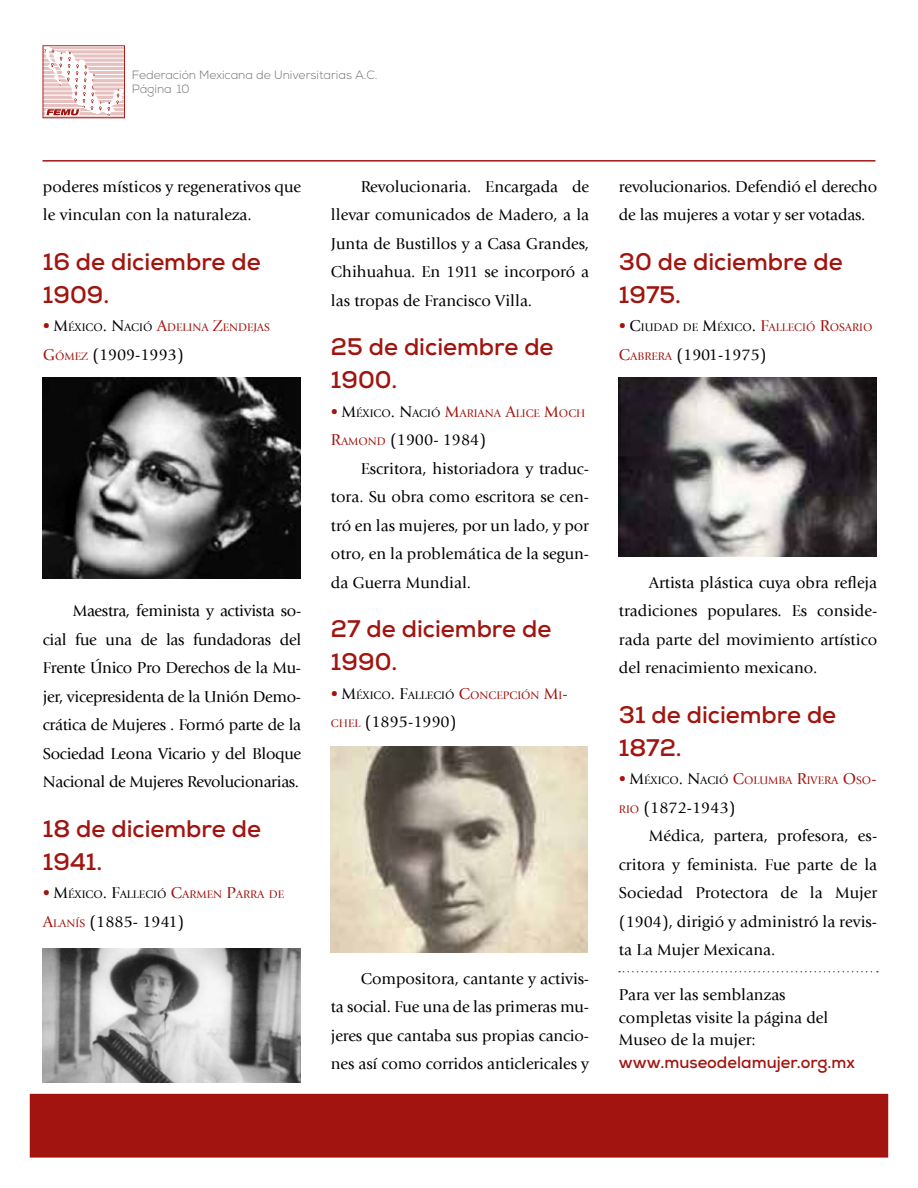
<style>
.page{position:relative;width:918px;height:1188px;background:#fff}
.page>*{position:absolute;margin:0;border:0;box-sizing:border-box;transform-origin:0 0}
.t1{font:700 24px/33px "Nexa";color:#a1140f}
.t2{font:16.5px/28.5px "Giovanni LT";color:#000;text-align:justify}
.t3{font:16.5px "Giovanni LT";color:#000}
.t4{font:700 16.5px "Nexa";color:#a1140f}
.t5{font:300 12px/14.4px "Nexa";color:#707070}
.t6{font:11.55px "Giovanni LT";color:#a1140f}
.t7{font:11.55px "Giovanni LT";color:#000}
.s1{font-family:"Corbel";font-size:16.5px}
.s2{font-size:16.5px;color:#000}
.s3{color:#000}
.s4{font-size:16.5px}
.s5{color:#a1140f}
.s6{font-size:11.55px;color:#a1140f}
.s7{font-family:"Corbel";font-size:16.5px;color:#a1140f}
.s8{font-size:16.5px;color:#a1140f}
</style>
<div class="page">
<svg style="left:43px;top:45px;width:82px;height:73px"></svg>
<hr style="left:43px;top:160px;width:832px;height:2px;background:#a1140f">
<div style="left:30px;top:1094px;width:858px;height:64px;background:#a1140f"></div>
<img style="left:43px;top:378px;width:257px;height:200px">
<img style="left:330px;top:746px;width:258px;height:206px">
<img style="left:619px;top:378px;width:258px;height:179px">
<img style="left:43px;top:948px;width:257px;height:134px">
<svg style="left:619px;top:971px;width:259px;height:1px"></svg>
<p class="t5" style="left:132px;top:68px;width:247px">Federación Mexicana de Universitarias A.C.<br>Página 10</p>
<p class="t2" style="left:43px;top:172px;width:260px">poderes místicos y regenerativos que le vinculan con la naturaleza.</p>
<h1 class="t1" style="left:43px;top:245px;width:219px">16 de diciembre de<br>1909.</h1>
<p class="t6" style="left:43px;top:321px;width:229px"><span class="s1">•</span> <span class="s2">M</span><span class="s3">ÉXICO</span><span class="s2">. N</span><span class="s3">ACIÓ</span> <span class="s4">A</span>DELINA <span class="s4">Z</span>ENDEJAS</p>
<p class="t3" style="left:43px;top:345px;width:142px"><span class="s5">G</span><span class="s6">ÓMEZ</span> (1909-1993)</p>
<p class="t2" style="left:43px;top:597px;width:260px;text-indent:30px">Maestra, feminista y activista so&shy;cial fue una de las fundadoras del Frente Único Pro Derechos de la Mu&shy;jer, vicepresidenta de la Unión Demo&shy;crática de Mujeres . Formó parte de la Sociedad Leona Vicario y del Bloque Nacional de Mujeres Revolucionarias.</p>
<h1 class="t1" style="left:43px;top:812px;width:220px">18 de diciembre de<br>1941.</h1>
<p class="t7" style="left:43px;top:888px;width:243px"><span class="s7">•</span> <span class="s4">M</span>ÉXICO<span class="s4">. F</span>ALLECIÓ <span class="s8">C</span><span class="s5">ARMEN</span> <span class="s8">P</span><span class="s5">ARRA DE</span></p>
<p class="t3" style="left:43px;top:912px;width:143px"><span class="s5">A</span><span class="s6">LANÍS</span> (1885- 1941)</p>
<p class="t2" style="left:331px;top:172px;width:260px;text-indent:30px">Revolucionaria. Encargada de llevar comunicados de Madero, a la Junta de Bustillos y a Casa Grandes, Chihuahua. En 1911 se incorporó a las tropas de Francisco Villa.</p>
<h1 class="t1" style="left:331px;top:330px;width:224px">25 de diciembre de<br>1900.</h1>
<p class="t6" style="left:331px;top:406px;width:256px"><span class="s1">•</span> <span class="s2">M</span><span class="s3">ÉXICO</span><span class="s2">. N</span><span class="s3">ACIÓ</span> <span class="s4">M</span>ARIANA <span class="s4">A</span>LICE <span class="s4">M</span>OCH</p>
<p class="t3" style="left:331px;top:431px;width:157px"><span class="s5">R</span><span class="s6">AMOND</span> (1900- 1984)</p>
<p class="t2" style="left:361px;top:454px;width:230px">Escritora, historiadora y traduc-</p>
<p class="t2" style="left:331px;top:483px;width:260px">tora. Su obra como escritora se cen-</p>
<p class="t2" style="left:331px;top:511px;width:260px">tró en las mujeres, por un lado, y por</p>
<p class="t2" style="left:331px;top:540px;width:260px">otro, en la problemática de la segun-</p>
<p class="t2" style="left:331px;top:568px;width:142px">da Guerra Mundial.</p>
<h1 class="t1" style="left:331px;top:612px;width:222px">27 de diciembre de<br>1990.</h1>
<p class="t7" style="left:331px;top:688px;width:238px"><span class="s7">•</span> <span class="s4">M</span>ÉXICO<span class="s4">. F</span>ALLECIÓ <span class="s8">C</span><span class="s5">ONCEPCIÓN</span> <span class="s8">M</span><span class="s5">I</span><span class="s8">-</span></p>
<p class="t3" style="left:331px;top:713px;width:127px"><span class="s6">CHEL</span> (1895-1990)</p>
<p class="t2" style="left:331px;top:964px;width:260px;text-indent:30px">Compositora, cantante y activis&shy;ta social. Fue una de las primeras mu&shy;jeres que cantaba sus propias cancio&shy;nes así como corridos anticlericales y</p>
<p class="t2" style="left:619px;top:172px;width:260px">revolucionarios. Defendió el derecho de las mujeres a votar y ser votadas.</p>
<h1 class="t1" style="left:619px;top:245px;width:225px">30 de diciembre de<br>1975.</h1>
<p class="t6" style="left:619px;top:321px;width:255px"><span class="s1">•</span> <span class="s2">C</span><span class="s3">IUDAD DE</span> <span class="s2">M</span><span class="s3">ÉXICO</span><span class="s2">.</span> <span class="s4">F</span>ALLECIÓ <span class="s4">R</span>OSARIO</p>
<p class="t3" style="left:619px;top:345px;width:149px"><span class="s5">C</span><span class="s6">ABRERA</span> (1901-1975)</p>
<p class="t2" style="left:619px;top:568px;width:260px;text-indent:30px">Artista plástica cuya obra refleja tradiciones populares. Es conside&shy;rada parte del movimiento artístico del renacimiento mexicano.</p>
<h1 class="t1" style="left:619px;top:698px;width:219px">31 de diciembre de<br>1872.</h1>
<p class="t6" style="left:619px;top:774px;width:259px"><span class="s1">•</span> <span class="s2">M</span><span class="s3">ÉXICO</span><span class="s2">. N</span><span class="s3">ACIÓ</span> <span class="s4">C</span>OLUMBA <span class="s4">R</span>IVERA <span class="s4">O</span> SO<span class="s4">-</span></p>
<p class="t3" style="left:619px;top:798px;width:118px"><span class="s6">RIO</span> (1872-1943)</p>
<p class="t2" style="left:649px;top:822px;width:230px">Médica, partera, profesora, es-</p>
<p class="t2" style="left:619px;top:850px;width:260px">critora y feminista. Fue parte de la</p>
<p class="t2" style="left:619px;top:879px;width:260px">Sociedad Protectora de la Mujer</p>
<p class="t2" style="left:619px;top:907px;width:260px">(1904), dirigió y administró la revis-</p>
<p class="t2" style="left:619px;top:936px;width:158px">ta La Mujer Mexicana.</p>
<p class="t2" style="left:619px;top:984px;width:211px;line-height:22.5px;text-align:left">Para ver las semblanzas completas visite la página del<br>Museo de la mujer:</p>
<p class="t4" style="left:619px;top:1051px;width:238px">www.museodelamujer.org.mx</p>
</div>
